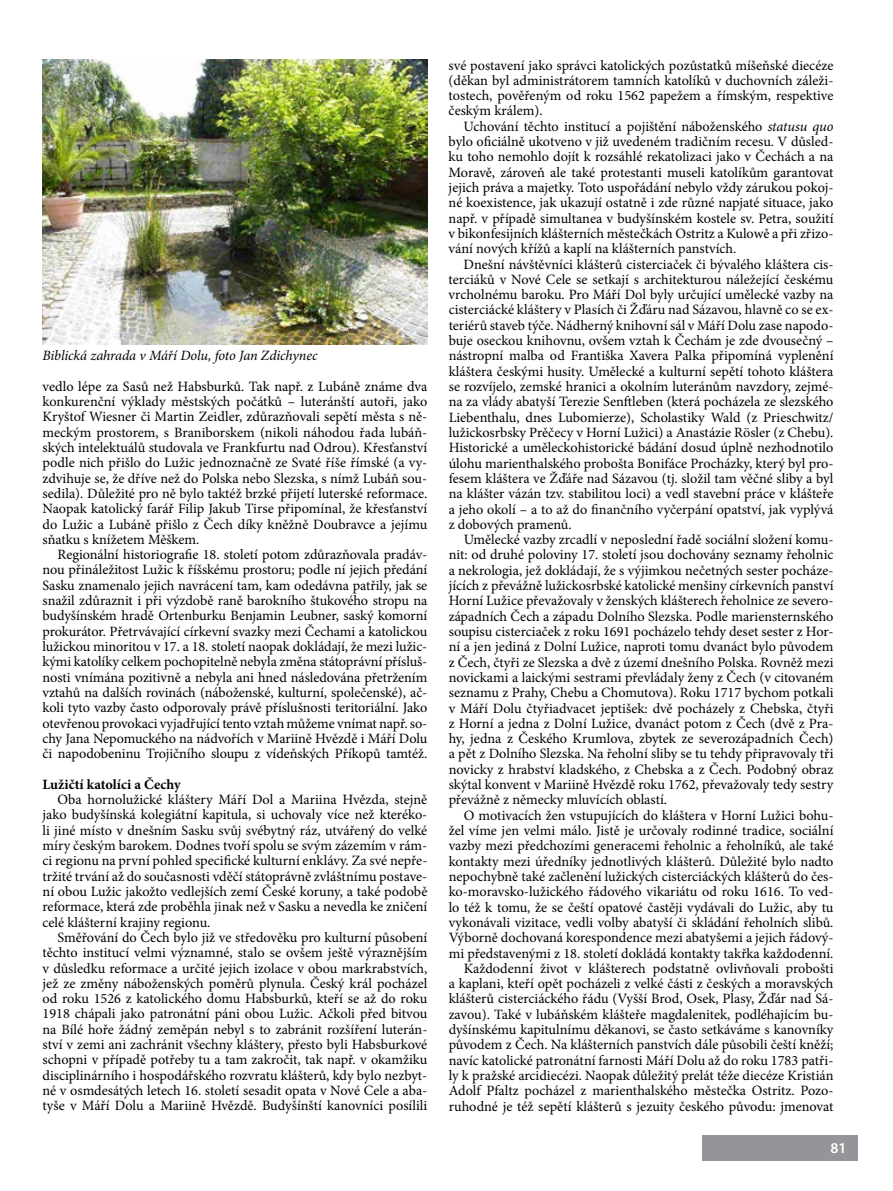
<style>
.page{position:relative;width:893px;height:1191px;background:#fff}
.page>*{position:absolute;margin:0;border:0;box-sizing:border-box;transform-origin:0 0}
.t1{font:600 15px "Myriad Pro";color:#fff}
.t2{font:14.25px/15.3px "Minion Pro";color:#000;text-align:justify}
.t3{font:italic 14.25px "Minion Pro";letter-spacing:-.01em;color:#000}
.t4{font:700 14.25px "Minion Pro";color:#000}
.s1{font-style:italic}
</style>
<div class="page">
<div style="left:703px;top:1135px;width:155px;height:26px;background:#939598"></div>
<img style="left:43px;top:60px;width:384px;height:285px">
<p class="t3" style="left:43px;top:346px;width:276px">Biblická zahrada v Máří Dolu, foto Jan Zdichynec</p>
<p class="t2" style="left:43px;top:378px;width:386px">vedlo lépe za Sasů než Habsburků. Tak např. z Lubáně známe dva konkurenční výklady městských počátků – luteránští autoři, jako Kryštof Wiesner či Martin Zeidler, zdůrazňovali sepětí města s ně&shy;meckým prostorem, s Braniborskem (nikoli náhodou řada lubáň&shy;ských intelektuálů studovala ve Frankfurtu nad Odrou). Křesťanství podle nich přišlo do Lužic jednoznačně ze Svaté říše římské (a vy&shy;zdvihuje se, že dříve než do Polska nebo Slezska, s nímž Lubáň sou&shy;sedila). Důležité pro ně bylo taktéž brzké přijetí luterské reformace.<br>Naopak katolický farář Filip Jakub Tirse připomínal, že křesťanství do Lužic a Lubáně přišlo z Čech díky kněžně Doubravce a jejímu sňatku s knížetem Měškem.</p>
<p class="t2" style="left:43px;top:547px;width:386px;text-indent:15px">Regionální historiografie 18. století potom zdůrazňovala pradáv&shy;nou přináležitost Lužic k říšskému prostoru; podle ní jejich předání Sasku znamenalo jejich navrácení tam, kam odedávna patřily, jak se snažil zdůraznit i při výzdobě raně barokního štukového stropu na budyšínském hradě Ortenburku Benjamin Leubner, saský komorní prokurátor. Přetrvávající církevní svazky mezi Čechami a katolickou lužickou minoritou v 17. a 18. století naopak dokládají, že mezi lužic&shy;kými katolíky celkem pochopitelně nebyla změna státoprávní přísluš&shy;nosti vnímána pozitivně a nebyla ani hned následována přetržením vztahů na dalších rovinách (náboženské, kulturní, společenské), ač&shy;koli tyto vazby často odporovaly právě příslušnosti teritoriální. Jako otevřenou provokaci vyjadřující tento vztah můžeme vnímat např. so&shy;chy Jana Nepomuckého na nádvořích v Mariině Hvězdě i Máří Dolu či napodobeninu Trojičního sloupu z vídeňských Příkopů tamtéž.</p>
<p class="t4" style="left:43px;top:774px;width:140px">Lužičtí katolíci a Čechy</p>
<p class="t2" style="left:43px;top:792px;width:386px;text-indent:15px">Oba hornolužické kláštery Máří Dol a Mariina Hvězda, stejně jako budyšínská kolegiátní kapitula, si uchovaly více než kteréko&shy;li jiné místo v dnešním Sasku svůj svébytný ráz, utvářený do velké míry českým barokem. Dodnes tvoří spolu se svým zázemím v rám&shy;ci regionu na první pohled specifické kulturní enklávy. Za své nepře&shy;tržité trvání až do současnosti vděčí státoprávně zvláštnímu postave&shy;ní obou Lužic jakožto vedlejších zemí České koruny, a také podobě reformace, která zde proběhla jinak než v Sasku a nevedla ke zničení celé klášterní krajiny regionu.</p>
<p class="t2" style="left:43px;top:929px;width:386px;text-indent:15px">Směřování do Čech bylo již ve středověku pro kulturní působení těchto institucí velmi významné, stalo se ovšem ještě výraznějším v důsledku reformace a určité jejich izolace v obou markrabstvích, jež ze změny náboženských poměrů plynula. Český král pocházel od roku 1526 z katolického domu Habsburků, kteří se až do roku 1918 chápali jako patronátní páni obou Lužic. Ačkoli před bitvou na Bílé hoře žádný zeměpán nebyl s to zabránit rozšíření luterán&shy;ství v zemi ani zachránit všechny kláštery, přesto byli Habsburkové schopni v případě potřeby tu a tam zakročit, tak např. v okamžiku disciplinárního i hospodářského rozvratu klášterů, kdy bylo nezbyt&shy;né v osmdesátých letech 16. století sesadit opata v Nové Cele a aba&shy;tyše v Máří Dolu a Mariině Hvězdě. Budyšínští kanovníci posílili</p>
<p class="t2" style="left:449px;top:57px;width:386px">své postavení jako správci katolických pozůstatků míšeňské diecéze (děkan byl administrátorem tamních katolíků v duchovních záleži&shy;tostech, pověřeným od roku 1562 papežem a římským, respektive českým králem).</p>
<p class="t2" style="left:449px;top:119px;width:386px;text-indent:15px">Uchování těchto institucí a pojištění náboženského <span class="s1">statusu quo </span>bylo oficiálně ukotveno v již uvedeném tradičním recesu. V důsled&shy;ku toho nemohlo dojít k rozsáhlé rekatolizaci jako v Čechách a na Moravě, zároveň ale také protestanti museli katolíkům garantovat jejich práva a majetky. Toto uspořádání nebylo vždy zárukou pokoj&shy;né koexistence, jak ukazují ostatně i zde různé napjaté situace, jako např. v případě simultanea v budyšínském kostele sv. Petra, soužití v bikonfesijních klášterních městečkách Ostritz a Kulowě a při zřizo&shy;vání nových křížů a kaplí na klášterních panstvích.</p>
<p class="t2" style="left:449px;top:256px;width:386px;text-indent:15px">Dnešní návštěvníci klášterů cisterciaček či bývalého kláštera cis&shy;terciáků v Nové Cele se setkají s architekturou náležející českému vrcholnému baroku. Pro Máří Dol byly určující umělecké vazby na cisterciácké kláštery v Plasích či Žďáru nad Sázavou, hlavně co se ex&shy;teriérů staveb týče. Nádherný knihovní sál v Máří Dolu zase napodo&shy;buje oseckou knihovnu, ovšem vztah k Čechám je zde dvousečný – nástropní malba od Františka Xavera Palka připomíná vyplenění kláštera českými husity. Umělecké a kulturní sepětí tohoto kláštera se rozvíjelo, zemské hranici a okolním luteránům navzdory, zejmé&shy;na za vlády abatyší Terezie Senftleben (která pocházela ze slezského Liebenthalu, dnes Lubomierze), Scholastiky Wald (z Prieschwitz/ lužickosrbsky Prěčecy v Horní Lužici) a Anastázie Rösler (z Chebu).<br>Historické a uměleckohistorické bádání dosud úplně nezhodnotilo úlohu marienthalského probošta Bonifáce Procházky, který byl pro&shy;fesem kláštera ve Žďáře nad Sázavou (tj. složil tam věčné sliby a byl na klášter vázán tzv. stabilitou loci) a vedl stavební práce v klášteře a jeho okolí – a to až do finančního vyčerpání opatství, jak vyplývá z dobových pramenů.</p>
<p class="t2" style="left:449px;top:532px;width:386px;text-indent:15px">Umělecké vazby zrcadlí v neposlední řadě sociální složení komu&shy;nit: od druhé poloviny 17. století jsou dochovány seznamy řeholnic a nekrologia, jež dokládají, že s výjimkou nečetných sester pocháze&shy;jících z převážně lužickosrbské katolické menšiny církevních panství Horní Lužice převažovaly v ženských klášterech řeholnice ze severo&shy;západních Čech a západu Dolního Slezska. Podle mariensternského soupisu cisterciaček z roku 1691 pocházelo tehdy deset sester z Hor&shy;ní a jen jediná z Dolní Lužice, naproti tomu dvanáct bylo původem z Čech, čtyři ze Slezska a dvě z území dnešního Polska. Rovněž mezi novickami a laickými sestrami převládaly ženy z Čech (v citovaném seznamu z Prahy, Chebu a Chomutova). Roku 1717 bychom potkali v Máří Dolu čtyřiadvacet jeptišek: dvě pocházely z Chebska, čtyři z Horní a jedna z Dolní Lužice, dvanáct potom z Čech (dvě z Pra&shy;hy, jedna z Českého Krumlova, zbytek ze severozápadních Čech) a pět z Dolního Slezska. Na řeholní sliby se tu tehdy připravovaly tři novicky z hrabství kladského, z Chebska a z Čech. Podobný obraz skýtal konvent v Mariině Hvězdě roku 1762, převažovaly tedy sestry převážně z německy mluvících oblastí.</p>
<p class="t2" style="left:449px;top:807px;width:386px;text-align:right">O motivacích žen vstupujících do kláštera v Horní Lužici bohu&shy;žel víme jen velmi málo. Jistě je určovaly rodinné tradice, sociální vazby mezi předchozími generacemi řeholnic a řeholníků, ale také kontakty mezi úředníky jednotlivých klášterů. Důležité bylo nadto nepochybně také začlenění lužických cisterciáckých klášterů do čes&shy;ko-moravsko-lužického řádového vikariátu od roku 1616. To ved&shy;lo též k tomu, že se čeští opatové častěji vydávali do Lužic, aby tu vykonávali vizitace, vedli volby abatyší či skládání řeholních slibů.<br>Výborně dochovaná korespondence mezi abatyšemi a jejich řádový&shy;mi představenými z 18. století dokládá kontakty takřka každodenní.<br>Každodenní život v klášterech podstatně ovlivňovali probošti<br>a kaplani, kteří opět pocházeli z velké části z českých a moravských klášterů cisterciáckého řádu (Vyšší Brod, Osek, Plasy, Žďár nad Sá&shy;zavou). Také v lubáňském klášteře magdalenitek, podléhajícím bu&shy;dyšínskému kapitulnímu děkanovi, se často setkáváme s kanovníky původem z Čech. Na klášterních panstvích dále působili čeští kněží; navíc katolické patronátní farnosti Máří Dolu až do roku 1783 patři&shy;ly k pražské arcidiecézi. Naopak důležitý prelát téže diecéze Kristián Adolf Pfaltz pocházel z marienthalského městečka Ostritz. Pozo&shy;ruhodné je též sepětí klášterů s jezuity českého původu: jmenovat</p>
<p class="t1" style="left:830px;top:1138px;width:18px">81</p>
</div>
